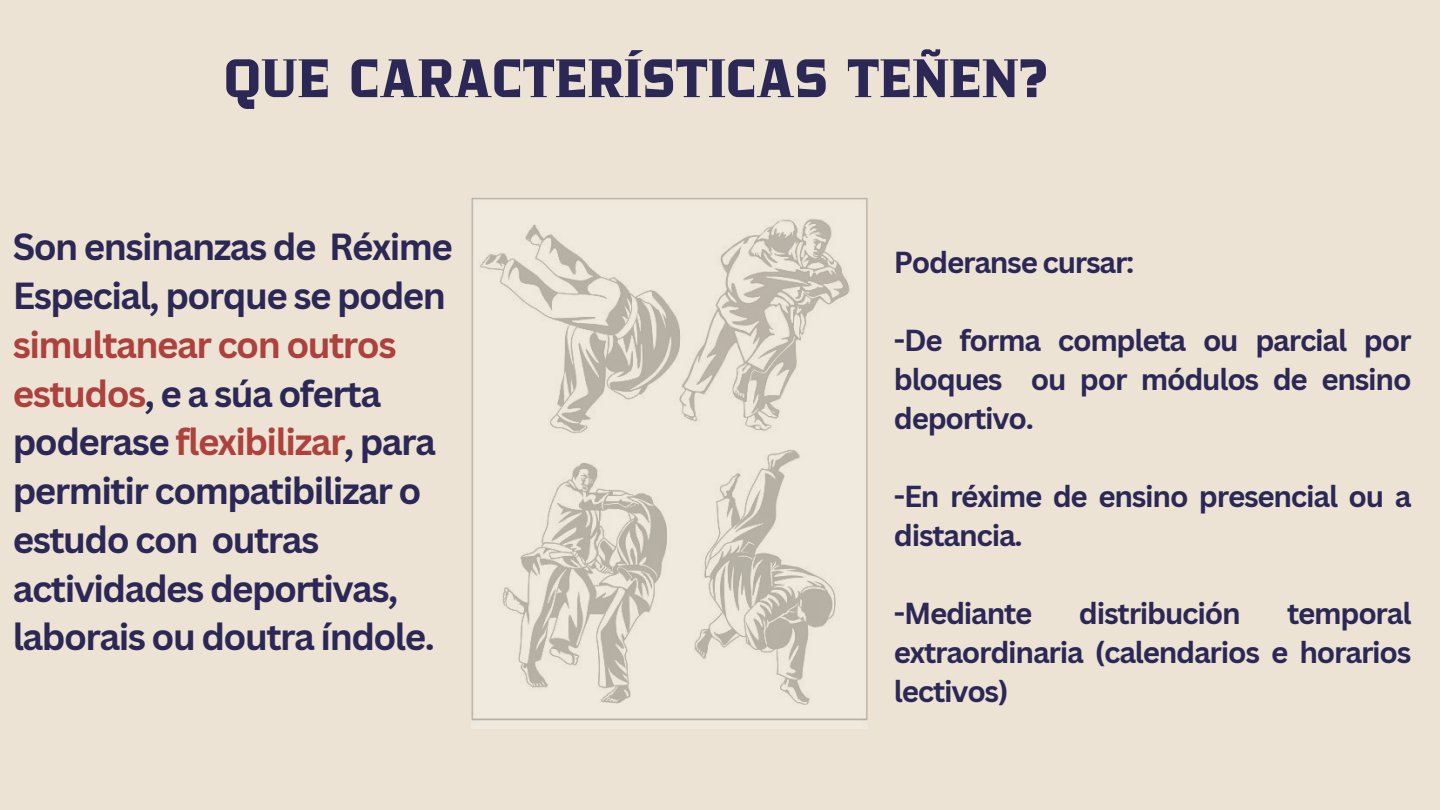
<style>
.page{position:relative;width:1440px;height:810px;background:#ece3d4}
.page>*{position:absolute;margin:0;border:0;box-sizing:border-box;transform-origin:0 0}
.t1{font:52.5px "Zantiqa 4 F";color:#2c2856}
.t2{font:700 36.7px/48.8px "Canva Sans";letter-spacing:-.04em;color:#2c2856}
.t3{font:700 29.6px/39px "Canva Sans";letter-spacing:-.04em;color:#2c2856;text-align:justify}
.s1{color:#ad413d}
</style>
<div class="page">
<img style="left:472px;top:198px;width:396px;height:523px">
<h1 class="t1" style="left:224px;top:57px;width:825px">QUE CARACTERÍSTICAS TEÑEN?</h1>
<p class="t2" style="left:13px;top:222px;width:442px">Son ensinanzas de Réxime<br>Especial, porque se poden</p>
<p class="t2" style="left:13px;top:319px;width:425px"><span class="s1">simultanear con outros estudos</span>, e a súa oferta poderase <span class="s1">flexibilizar</span>, para permitir compatibilizar o estudo con outras actividades deportivas, laborais ou doutra índole.</p>
<p class="t3" style="left:894px;top:242px;width:242px">Poderanse cursar:</p>
<p class="t3" style="left:894px;top:320px;width:519px">-De forma completa ou parcial por bloques ou por módulos de ensino deportivo.</p>
<p class="t3" style="left:894px;top:476px;width:519px">-En réxime de ensino presencial ou a distancia.</p>
<p class="t3" style="left:894px;top:593px;width:140px">-Mediante</p>
<p class="t3" style="left:1079px;top:593px;width:163px">distribución</p>
<p class="t3" style="left:894px;top:593px;width:519px;text-indent:393px">temporal extraordinaria (calendarios e horarios lectivos)</p>
</div>
